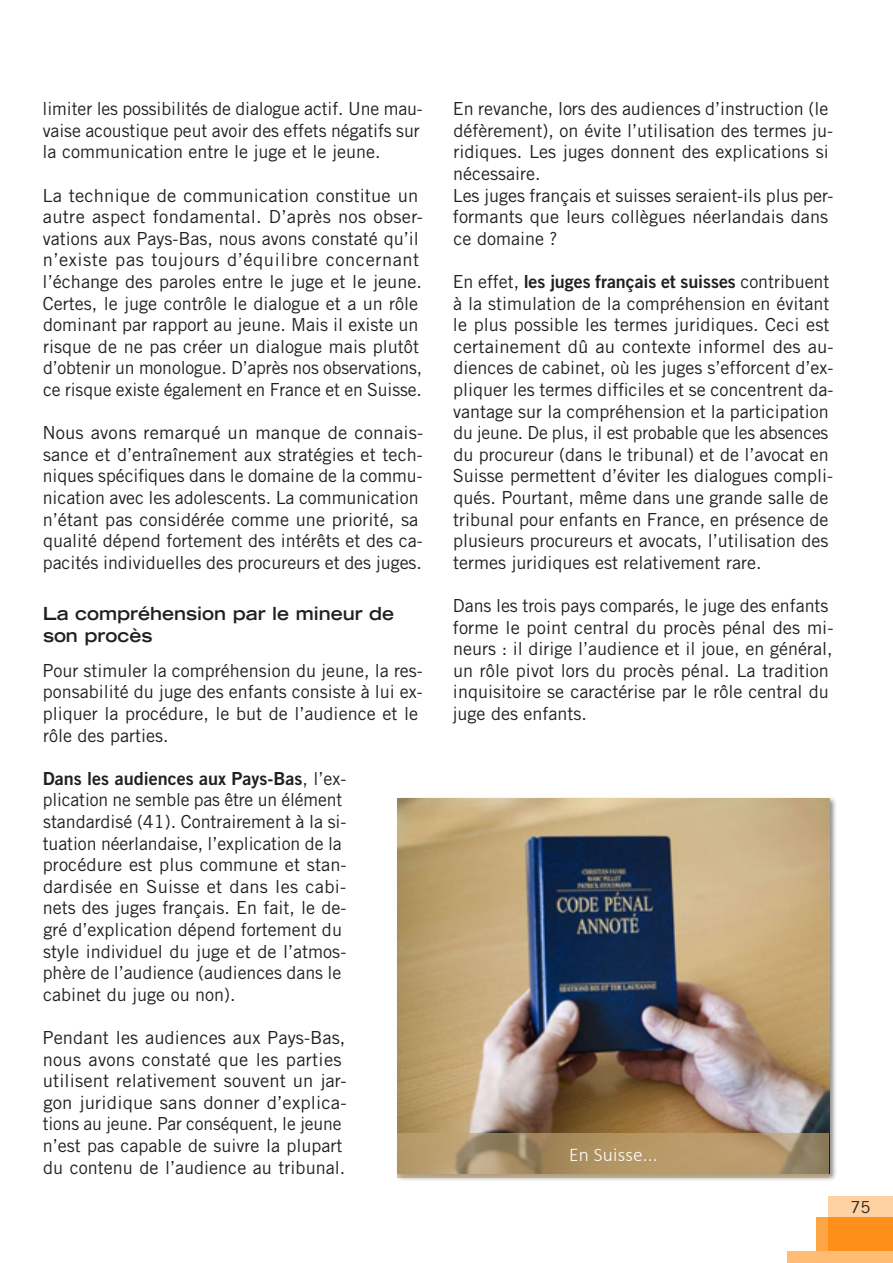
<style>
.page{position:relative;width:893px;height:1263px;background:#fff}
.page>*{position:absolute;margin:0;border:0;box-sizing:border-box;transform-origin:0 0}
.t1{font:300 19.5px "Calibri";letter-spacing:.01em;color:#fff}
.t2{font:18px/21.6px "Trade Gothic LT Std";color:#231f20}
.t3{font:18px "Trade Gothic LT Std Bd 2";color:#231f20}
.t4{font:700 expanded 18px/21.6px "Trade Gothic LT Std";color:#231f20}
.t5{font:16.5px "Trade Gothic LT Std";color:#231f20}
.s1{font-family:"Trade Gothic LT Std"}
</style>
<div class="page">
<div style="left:828px;top:1196px;width:65px;height:67px;background:#fed2a3"></div>
<div style="left:828px;top:1217px;width:65px;height:46px;background:#fe8f18"></div>
<div style="left:817px;top:1217px;width:11px;height:46px;background:#fea546"></div>
<div style="left:788px;top:1251px;width:105px;height:12px;background:#febc74"></div>
<div style="left:396px;top:796px;width:441px;height:385px;background:#231f20;opacity:.5"></div>
<img style="left:398px;top:798px;width:431px;height:335px">
<svg style="left:398px;top:1133px;width:431px;height:45px;fill:#b69969"></svg>
<p class="t2" style="left:43px;top:98px;width:382px">limiter les possibilités de dialogue actif. Une mau&shy;vaise acoustique peut avoir des effets négatifs sur la communication entre le juge et le jeune.</p>
<p class="t2" style="left:42px;top:184px;width:382px">La technique de communication constitue un autre aspect fondamental. D’après nos obser&shy;vations aux Pays-Bas, nous avons constaté qu’il n’existe pas toujours d’équilibre concernant l’échange des paroles entre le juge et le jeune.<br>Certes, le juge contrôle le dialogue et a un rôle dominant par rapport au jeune. Mais il existe un risque de ne pas créer un dialogue mais plutôt d’obtenir un monologue. D’après nos observations, ce risque existe également en France et en Suisse.</p>
<p class="t2" style="left:42px;top:422px;width:382px">Nous avons remarqué un manque de connais&shy;sance et d’entraînement aux stratégies et tech&shy;niques spécifiques dans le domaine de la commu&shy;nication avec les adolescents. La communication n’étant pas considérée comme une priorité, sa qualité dépend fortement des intérêts et des ca&shy;pacités individuelles des procureurs et des juges.</p>
<p class="t4" style="left:43px;top:602px;width:353px">La compréhension par le mineur de son procès</p>
<p class="t2" style="left:43px;top:659px;width:382px">Pour stimuler la compréhension du jeune, la res&shy;ponsabilité du juge des enfants consiste à lui ex&shy;pliquer la procédure, le but de l’audience et le rôle des parties.</p>
<p class="t3" style="left:43px;top:767px;width:305px">Dans les audiences aux Pays-Bas<span class="s1">, l’ex-</span></p>
<p class="t2" style="left:43px;top:789px;width:305px">plication ne semble pas être un élément standardisé (41). Contrairement à la si&shy;tuation néerlandaise, l’explication de la procédure est plus commune et stan&shy;dardisée en Suisse et dans les cabi&shy;nets des juges français. En fait, le de&shy;gré d’explication dépend fortement du style individuel du juge et de l’atmos&shy;phère de l’audience (audiences dans le cabinet du juge ou non).</p>
<p class="t2" style="left:43px;top:1027px;width:305px">Pendant les audiences aux Pays-Bas, nous avons constaté que les parties utilisent relativement souvent un jar&shy;gon juridique sans donner d’explica&shy;tions au jeune. Par conséquent, le jeune n’est pas capable de suivre la plupart du contenu de l’audience au tribunal.</p>
<p class="t2" style="left:453px;top:98px;width:382px">En revanche, lors des audiences d’instruction (le défèrement), on évite l’utilisation des termes ju&shy;ridiques. Les juges donnent des explications si nécessaire.<br>Les juges français et suisses seraient-ils plus per&shy;formants que leurs collègues néerlandais dans ce domaine ?</p>
<p class="t3" style="left:453px;top:270px;width:378px"><span class="s1">En effet,</span> les juges français et suisses <span class="s1">contribuent</span></p>
<p class="t2" style="left:453px;top:292px;width:382px">à la stimulation de la compréhension en évitant le plus possible les termes juridiques. Ceci est certainement dû au contexte informel des au&shy;diences de cabinet, où les juges s’efforcent d’ex&shy;pliquer les termes difficiles et se concentrent da&shy;vantage sur la compréhension et la participation du jeune. De plus, il est probable que les absences du procureur (dans le tribunal) et de l’avocat en Suisse permettent d’éviter les dialogues compli&shy;qués. Pourtant, même dans une grande salle de tribunal pour enfants en France, en présence de plusieurs procureurs et avocats, l’utilisation des termes juridiques est relativement rare.</p>
<p class="t2" style="left:453px;top:595px;width:382px">Dans les trois pays comparés, le juge des enfants forme le point central du procès pénal des mi&shy;neurs : il dirige l’audience et il joue, en général, un rôle pivot lors du procès pénal. La tradition inquisitoire se caractérise par le rôle central du juge des enfants.</p>
<p class="t1" style="left:569px;top:1142px;width:90px">En Suisse...</p>
<p class="t5" style="left:850px;top:1197px;width:22px">75</p>
</div>
